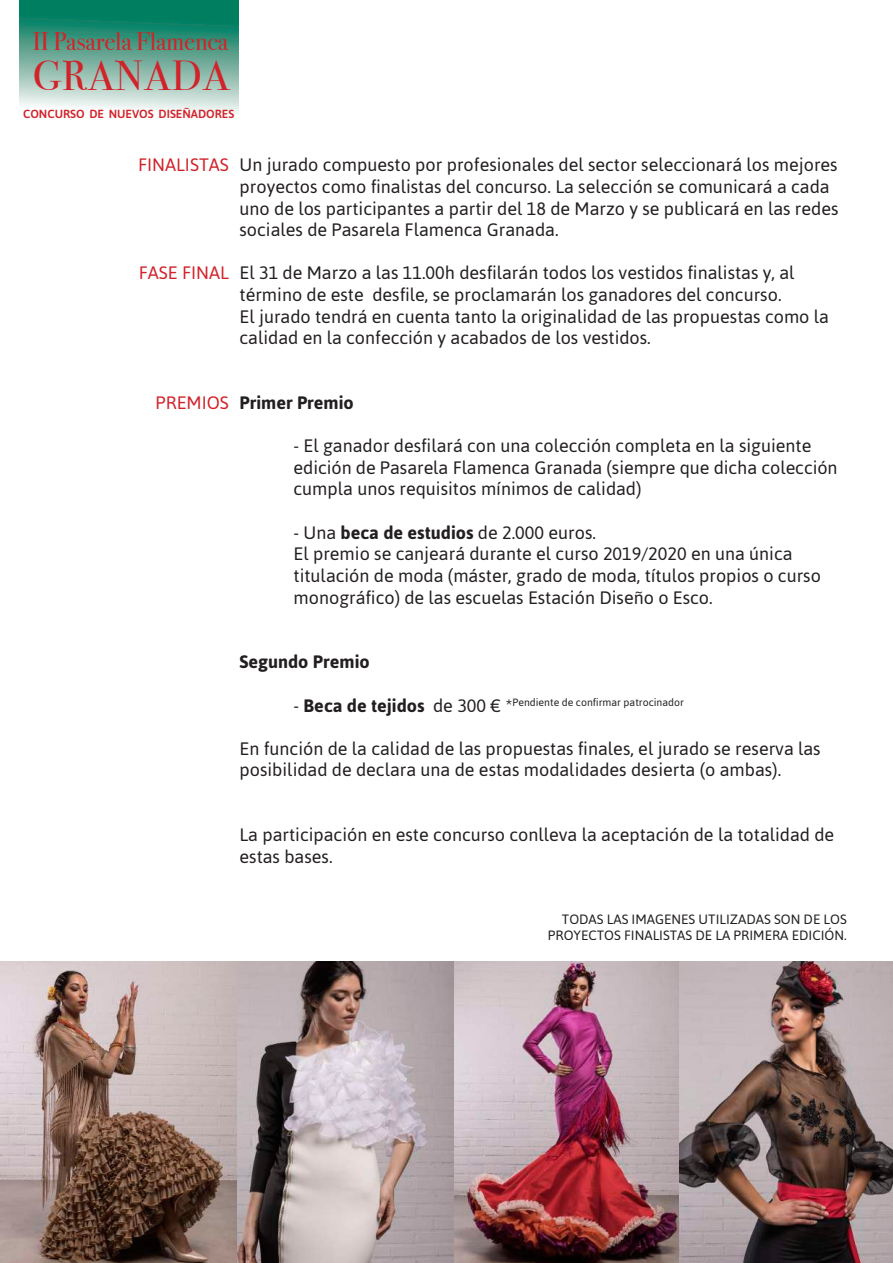
<style>
.page{position:relative;width:893px;height:1263px;background:#fff}
.page>*{position:absolute;margin:0;border:0;box-sizing:border-box;transform-origin:0 0}
.t1{font:42px "Bodoni Svty Two ITCTT";letter-spacing:.04em;color:#d1232a}
.t2{font:25.5px "Bodoni Svty Two ITCTT";color:#d1232a}
.t3{font:18px/21.6px "Asap";color:#231f20}
.t4{font:18px "Asap";color:#d1232a}
.t5{font:700 18px "Asap";color:#231f20}
.t6{font:13.5px/16.2px "Asap";color:#231f20;text-align:right}
.t7{font:500 11.7px "Asap";color:#d1232a}
.t8{font:10.5px "Asap";color:#231f20}
.s1{font-weight:700}
.s2{font-size:18px}
.s3{font-weight:700;font-size:18px}
</style>
<div class="page">
<img style="left:0;top:961px;width:893px;height:302px">
<svg style="left:19px;top:0;width:220px;height:113px;background:#69ad9b"></svg>
<h2 class="t2" style="left:33px;top:21px;width:197px">II Pasarela Flamenca</h2>
<h1 class="t1" style="left:33px;top:41px;width:198px">GRANADA</h1>
<p class="t7" style="left:23px;top:106px;width:213px">CONCURSO DE NUEVOS DISEÑADORES</p>
<p class="t4" style="left:138px;top:153px;width:92px">FINALISTAS</p>
<p class="t4" style="left:139px;top:261px;width:92px">FASE FINAL</p>
<p class="t3" style="left:240px;top:154px;width:600px">Un jurado compuesto por profesionales del sector seleccionará los mejores proyectos como finalistas del concurso. La selección se comunicará a cada uno de los participantes a partir del 18 de Marzo y se publicará en las redes sociales de Pasarela Flamenca Granada.</p>
<p class="t3" style="left:240px;top:262px;width:591px">El 31 de Marzo a las 11.00h desfilarán todos los vestidos finalistas y, al término de este desfile, se proclamarán los ganadores del concurso.<br>El jurado tendrá en cuenta tanto la originalidad de las propuestas como la calidad en la confección y acabados de los vestidos.</p>
<p class="t4" style="left:155px;top:391px;width:75px">PREMIOS</p>
<p class="t5" style="left:240px;top:391px;width:116px">Primer Premio</p>
<p class="t3" style="left:294px;top:434px;width:546px">- El ganador desfilará con una colección completa en la siguiente edición de Pasarela Flamenca Granada (siempre que dicha colección cumpla unos requisitos mínimos de calidad)</p>
<p class="t3" style="left:294px;top:521px;width:529px">- Una <span class="s1">beca de estudios</span> de 2.000 euros.<br>El premio se canjeará durante el curso 2019/2020 en una única titulación de moda (máster, grado de moda, títulos propios o curso monográfico) de las escuelas Estación Diseño o Esco.</p>
<p class="t5" style="left:240px;top:650px;width:132px">Segundo Premio</p>
<p class="t8" style="left:294px;top:695px;width:392px"><span class="s2">-</span> <span class="s3">Beca de tejidos</span> <span class="s2">de 300 € *</span>Pendiente de confirmar patrocinador</p>
<p class="t3" style="left:240px;top:737px;width:583px">En función de la calidad de las propuestas finales, el jurado se reserva las posibilidad de declara una de estas modalidades desierta (o ambas).</p>
<p class="t3" style="left:240px;top:823px;width:596px">La participación en este concurso conlleva la aceptación de la totalidad de estas bases.</p>
<p class="t6" style="left:548px;top:910px;width:300px">TODAS LAS IMAGENES UTILIZADAS SON DE LOS<br>PROYECTOS FINALISTAS DE LA PRIMERA EDICIÓN.</p>
</div>
